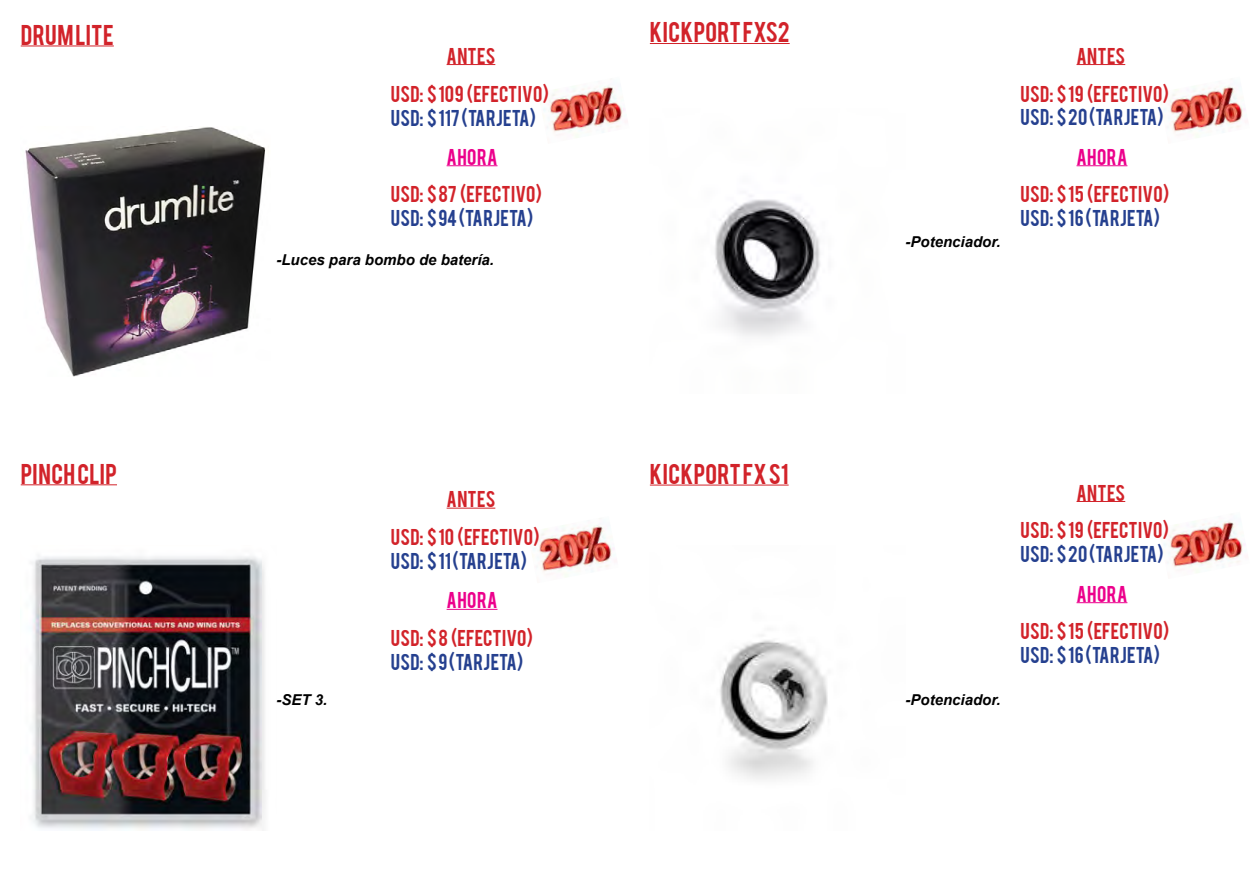
<style>
.page{position:relative;width:1259px;height:893px;background:#fff}
.page>*{position:absolute;margin:0;border:0;box-sizing:border-box;transform-origin:0 0}
.t1{font:22.5px "Bebas";letter-spacing:.015em;color:#d2232a}
.t2{font:18px "Bebas";letter-spacing:.015em;color:#d2232a}
.t3{font:18px "Bebas";letter-spacing:.02em;color:#25408f}
.t4{font:18px "Bebas";letter-spacing:.025em;color:#ec008c}
.t5{font:18px "Bebas";color:#25408f}
.t6{font:italic 700 15px "Arial";color:#000}
</style>
<div class="page">
<img style="left:532px;top:525px;width:83px;height:52px">
<img style="left:1163px;top:521px;width:83px;height:52px">
<img style="left:1163px;top:86px;width:83px;height:52px">
<img style="left:543px;top:86px;width:82px;height:52px">
<img style="left:31px;top:556px;width:234px;height:274px">
<img style="left:720px;top:635px;width:108px;height:145px">
<hr style="left:21px;top:484px;width:96px;height:1px;background:#d2232a">
<img style="left:25px;top:127px;width:241px;height:250px">
<img style="left:715px;top:195px;width:105px;height:142px">
<hr style="left:21px;top:46px;width:93px;height:1px;background:#d2232a">
<hr style="left:650px;top:43px;width:139px;height:1px;background:#d2232a">
<hr style="left:650px;top:485px;width:138px;height:1px;background:#d2232a">
<hr style="left:446px;top:64px;width:49px;height:1px;background:#d2232a">
<hr style="left:446px;top:508px;width:49px;height:1px;background:#d2232a">
<hr style="left:1076px;top:64px;width:49px;height:1px;background:#d2232a">
<hr style="left:1076px;top:501px;width:49px;height:1px;background:#d2232a">
<hr style="left:446px;top:165px;width:51px;height:1px;background:#ec008c">
<hr style="left:446px;top:609px;width:51px;height:1px;background:#ec008c">
<hr style="left:1076px;top:165px;width:51px;height:1px;background:#ec008c">
<hr style="left:1076px;top:602px;width:51px;height:1px;background:#ec008c">
<p class="t1" style="left:21px;top:18px;width:95px">DRUM LITE</p>
<p class="t1" style="left:650px;top:16px;width:141px">KICKPORT FXS2</p>
<p class="t2" style="left:446px;top:42px;width:50px">ANTES</p>
<p class="t2" style="left:391px;top:80px;width:160px">USD: $ 109 (EFECTIVO)</p>
<p class="t3" style="left:391px;top:104px;width:147px">USD: $ 117 (TARJETA)</p>
<p class="t4" style="left:446px;top:144px;width:52px">AHORA</p>
<p class="t2" style="left:391px;top:181px;width:153px">USD: $ 87 (EFECTIVO)</p>
<p class="t5" style="left:391px;top:205px;width:144px">USD: $ 94 (TARJETA)</p>
<p class="t6" style="left:276px;top:250px;width:219px">-Luces para bombo de batería.</p>
<p class="t6" style="left:905px;top:232px;width:97px">-Potenciador.</p>
<p class="t2" style="left:1076px;top:42px;width:50px">ANTES</p>
<p class="t2" style="left:1020px;top:80px;width:150px">USD: $ 19 (EFECTIVO)</p>
<p class="t3" style="left:1020px;top:104px;width:144px">USD: $ 20 (TARJETA)</p>
<p class="t4" style="left:1076px;top:144px;width:52px">AHORA</p>
<p class="t2" style="left:1020px;top:181px;width:150px">USD: $ 15 (EFECTIVO)</p>
<p class="t3" style="left:1020px;top:205px;width:141px">USD: $ 16 (TARJETA)</p>
<p class="t1" style="left:21px;top:457px;width:98px">PINCH CLIP</p>
<p class="t2" style="left:446px;top:486px;width:50px">ANTES</p>
<p class="t2" style="left:391px;top:524px;width:150px">USD: $ 10 (EFECTIVO)</p>
<p class="t3" style="left:391px;top:548px;width:138px">USD: $ 11 (TARJETA)</p>
<p class="t4" style="left:446px;top:587px;width:52px">AHORA</p>
<p class="t2" style="left:391px;top:625px;width:144px">USD: $ 8 (EFECTIVO)</p>
<p class="t3" style="left:391px;top:649px;width:134px">USD: $ 9 (TARJETA)</p>
<p class="t1" style="left:650px;top:457px;width:140px">KICKPORT FX S1</p>
<p class="t6" style="left:276px;top:689px;width:52px">-SET 3.</p>
<p class="t6" style="left:905px;top:689px;width:97px">-Potenciador.</p>
<p class="t2" style="left:1076px;top:479px;width:50px">ANTES</p>
<p class="t2" style="left:1020px;top:517px;width:150px">USD: $ 19 (EFECTIVO)</p>
<p class="t3" style="left:1020px;top:541px;width:144px">USD: $ 20 (TARJETA)</p>
<p class="t4" style="left:1076px;top:581px;width:52px">AHORA</p>
<p class="t2" style="left:1020px;top:618px;width:150px">USD: $ 15 (EFECTIVO)</p>
<p class="t3" style="left:1020px;top:642px;width:141px">USD: $ 16 (TARJETA)</p>
</div>
